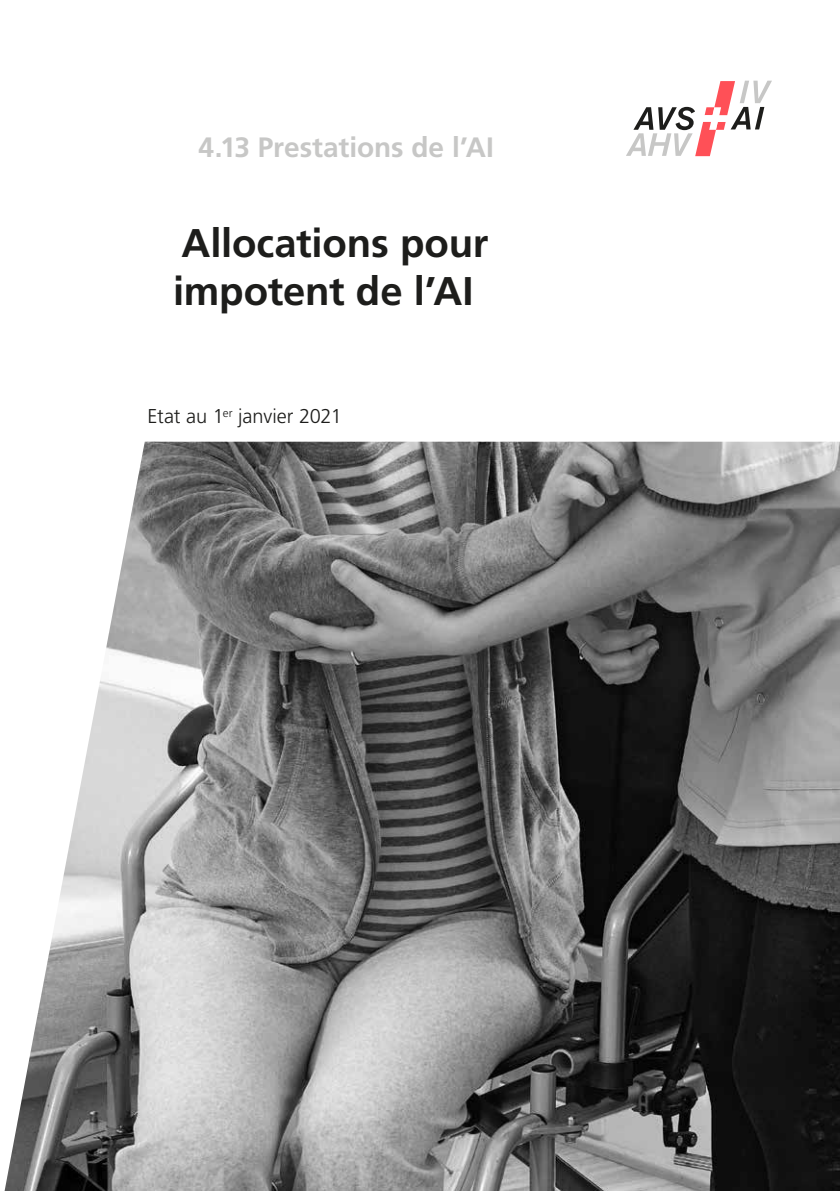
<style>
.page{position:relative;width:840px;height:1191px;background:#fff}
.page>*{position:absolute;margin:0;border:0;box-sizing:border-box;transform-origin:0 0}
.MB_Gruppe_Titelseite{font:700 40px "Frutiger LT Std";letter-spacing:-.005em;color:#1d1d1b}
.MB_Gruppe_Titelseite-2{font:700 28px "Frutiger LT Std";color:#c7c7c6}
.MB_Gruppe_Titelseite-3{font:300 20px "Frutiger LT Std";letter-spacing:-.005em;color:#1d1d1b}
</style>
<div class="page">
<svg style="left:626px;top:81px;width:145px;height:75px"></svg>
<img style="left:4px;top:442px;width:835px;height:749px">
<p class="MB_Gruppe_Titelseite-2" style="left:198px;top:131px;width:297px">4.13 Prestations de l’AI</p>
<p class="MB_Gruppe_Titelseite" style="left:181px;top:219px;width:308px">Allocations pour</p>
<p class="MB_Gruppe_Titelseite" style="left:173px;top:267px;width:302px">impotent de l’AI</p>
<p class="MB_Gruppe_Titelseite-3" style="left:147px;top:405px;width:196px">Etat au 1<sup>er</sup> janvier 2021</p>
</div>
